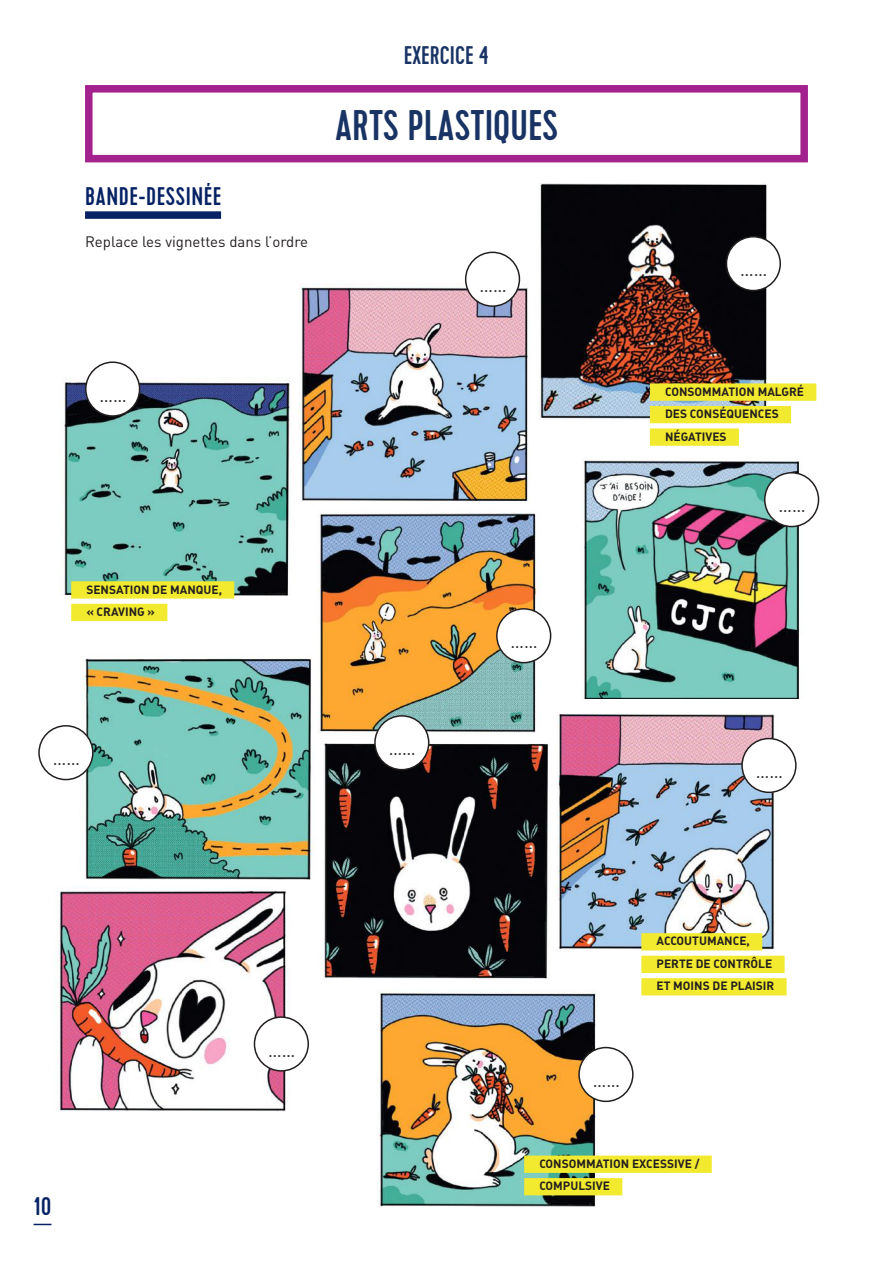
<style>
.page{position:relative;width:893px;height:1263px;background:#fff}
.page>*{position:absolute;margin:0;border:0;box-sizing:border-box;transform-origin:0 0}
.t1{font:500 42.75px "Cervo";color:#193364}
.t2{font:500 25.5px "Cervo";letter-spacing:.02em;color:#062264}
.t3{font:500 25.5px "Cervo";color:#193364}
.t4{font:18px "DIN Regular Alternate";color:#241f1f}
.t5{font:15px "DIN Regular Alternate";color:#241f1f}
.t6{font:11.85px/22.5px "DIN Bold Alternate";color:#241f1f}
</style>
<div class="page">
<svg style="left:34px;top:1224px;width:17px;height:1px"></svg>
<div style="left:85px;top:85px;width:723px;height:77px;background:#fff;border:8px solid #a4228e"></div>
<div style="left:85px;top:211px;width:136px;height:8px;background:#062264"></div>
<img style="left:317px;top:513px;width:223px;height:220px">
<img style="left:377px;top:991px;width:223px;height:216px">
<img style="left:583px;top:460px;width:221px;height:239px">
<img style="left:538px;top:184px;width:232px;height:237px">
<img style="left:321px;top:743px;width:228px;height:237px">
<img style="left:298px;top:285px;width:231px;height:217px">
<img style="left:59px;top:378px;width:232px;height:217px">
<img style="left:56px;top:890px;width:234px;height:221px">
<img style="left:79px;top:658px;width:235px;height:222px">
<div style="left:524px;top:1155px;width:188px;height:18px;background:#f2ea2e"></div>
<div style="left:524px;top:1178px;width:98px;height:17px;background:#f2ea2e"></div>
<div style="left:650px;top:383px;width:166px;height:18px;background:#f2ea2e"></div>
<div style="left:650px;top:406px;width:141px;height:17px;background:#f2ea2e"></div>
<div style="left:650px;top:428px;width:89px;height:18px;background:#f2ea2e"></div>
<div style="left:71px;top:581px;width:163px;height:18px;background:#f2ea2e"></div>
<div style="left:71px;top:604px;width:96px;height:17px;background:#f2ea2e"></div>
<img style="left:556px;top:714px;width:221px;height:237px">
<div style="left:641px;top:933px;width:121px;height:17px;background:#f2ea2e"></div>
<div style="left:641px;top:956px;width:144px;height:17px;background:#f2ea2e"></div>
<div style="left:641px;top:978px;width:146px;height:17px;background:#f2ea2e"></div>
<div style="left:86px;top:362px;width:54px;height:54px;background:#fff;border-radius:50%"></div>
<div style="left:85px;top:361px;width:55px;height:56px;border:2px solid #241f1f;border-radius:50%"></div>
<div style="left:466px;top:252px;width:53px;height:54px;background:#fff;border-radius:50%"></div>
<div style="left:465px;top:252px;width:55px;height:55px;border:2px solid #241f1f;border-radius:50%"></div>
<div style="left:726px;top:237px;width:54px;height:54px;background:#fff;border-radius:50%"></div>
<div style="left:726px;top:236px;width:55px;height:55px;border:2px solid #241f1f;border-radius:50%"></div>
<div style="left:765px;top:473px;width:53px;height:53px;background:#fff;border-radius:50%"></div>
<div style="left:764px;top:472px;width:55px;height:55px;border:2px solid #241f1f;border-radius:50%"></div>
<div style="left:742px;top:738px;width:54px;height:54px;background:#fff;border-radius:50%"></div>
<div style="left:741px;top:738px;width:56px;height:55px;border:2px solid #241f1f;border-radius:50%"></div>
<div style="left:497px;top:609px;width:54px;height:54px;background:#fff;border-radius:50%"></div>
<div style="left:496px;top:608px;width:55px;height:55px;border:2px solid #241f1f;border-radius:50%"></div>
<div style="left:39px;top:726px;width:54px;height:53px;background:#fff;border-radius:50%"></div>
<div style="left:38px;top:725px;width:56px;height:55px;border:2px solid #241f1f;border-radius:50%"></div>
<div style="left:254px;top:1017px;width:54px;height:54px;background:#fff;border-radius:50%"></div>
<div style="left:254px;top:1016px;width:55px;height:55px;border:2px solid #241f1f;border-radius:50%"></div>
<div style="left:579px;top:1047px;width:54px;height:54px;background:#fff;border-radius:50%"></div>
<div style="left:578px;top:1047px;width:56px;height:55px;border:2px solid #241f1f;border-radius:50%"></div>
<div style="left:375px;top:716px;width:54px;height:54px;background:#fff;border-radius:50%"></div>
<div style="left:374px;top:715px;width:55px;height:55px;border:2px solid #241f1f;border-radius:50%"></div>
<h2 class="t2" style="left:85px;top:181px;width:138px">BANDE-DESSINÉE</h2>
<p class="t5" style="left:85px;top:232px;width:225px">Replace les vignettes dans l’ordre</p>
<h2 class="t3" style="left:404px;top:40px;width:87px">EXERCICE 4</h2>
<h1 class="t1" style="left:335px;top:100px;width:225px">ARTS PLASTIQUES</h1>
<h3 class="t4" style="left:479px;top:274px;width:29px">……</h3>
<h3 class="t4" style="left:99px;top:384px;width:29px">……</h3>
<p class="t6" style="left:86px;top:577px;width:137px">SENSATION DE MANQUE, « CRAVING »</p>
<h3 class="t4" style="left:53px;top:747px;width:29px">……</h3>
<h3 class="t4" style="left:389px;top:737px;width:29px">……</h3>
<h3 class="t4" style="left:511px;top:630px;width:29px">……</h3>
<h3 class="t4" style="left:740px;top:258px;width:29px">……</h3>
<p class="t6" style="left:665px;top:380px;width:141px">CONSOMMATION MALGRÉ<br>DES CONSÉQUENCES<br>NÉGATIVES</p>
<h3 class="t4" style="left:778px;top:494px;width:29px">……</h3>
<h3 class="t4" style="left:756px;top:760px;width:29px">……</h3>
<h2 class="t2" style="left:34px;top:1191px;width:19px">10</h2>
<h3 class="t4" style="left:268px;top:1039px;width:29px">……</h3>
<h3 class="t4" style="left:593px;top:1069px;width:29px">……</h3>
<p class="t6" style="left:656px;top:929px;width:119px">ACCOUTUMANCE,<br>PERTE DE CONTRÔLE<br>ET MOINS DE PLAISIR</p>
<p class="t6" style="left:539px;top:1152px;width:162px">CONSOMMATION EXCESSIVE /<br>COMPULSIVE</p>
</div>
